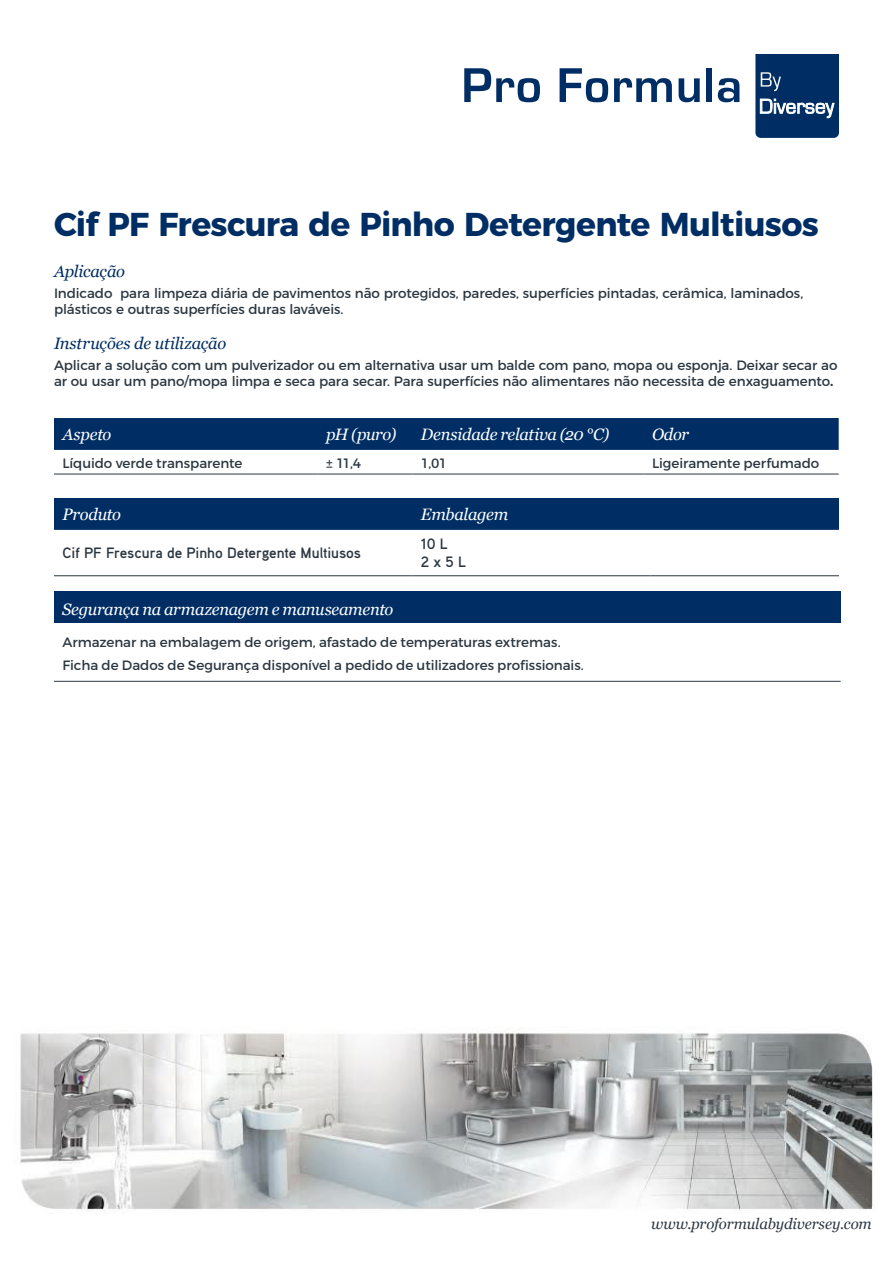
<style>
.page{position:relative;width:893px;height:1263px;background:#fff}
.page>*{position:absolute;margin:0;border:0;box-sizing:border-box;transform-origin:0 0}
.Product_Head_Blue{font:700 33px "Montserrat";letter-spacing:-.02em;color:#002e64}
.Table_Heads_Bold_Whi{font:italic 16.5px "Georgia";letter-spacing:-.02em;color:#fff}
.Subheads_Blue{font:italic 16.5px "Georgia";letter-spacing:-.01em;color:#002e64}
.t1{font:700 15px/18px "Aaux Pro OT";letter-spacing:-.01em;color:#2c3741}
.t2{font:italic 15px "Georgia";letter-spacing:-.01em;color:#2c3741}
.Copy{font:13.5px/16.2px "Montserrat";letter-spacing:-.005em;color:#2c3741}
.Table_Text_Black{font:13.5px "Montserrat";letter-spacing:-.005em;color:#2c3741}
.s1{font-weight:700}
</style>
<div class="page">
<svg style="left:464px;top:68px;width:76px;height:34px"></svg>
<svg style="left:560px;top:68px;width:48px;height:34px"></svg>
<svg style="left:614px;top:78px;width:58px;height:24px"></svg>
<svg style="left:679px;top:78px;width:21px;height:24px"></svg>
<div style="left:706px;top:68px;width:6px;height:34px;background:#002e64"></div>
<svg style="left:718px;top:78px;width:21px;height:24px"></svg>
<svg style="left:755px;top:54px;width:84px;height:84px;background:#194273"></svg>
<img style="left:20px;top:1029px;width:853px;height:183px">
<div style="left:54px;top:498px;width:785px;height:32px;background:#002e64"></div>
<hr style="left:54px;top:575px;width:358px;height:1px;background:#2c3741">
<hr style="left:412px;top:575px;width:239px;height:1px;background:#2c3741">
<hr style="left:651px;top:575px;width:188px;height:1px;background:#2c3741">
<div style="left:54px;top:418px;width:785px;height:32px;background:#002e64"></div>
<hr style="left:54px;top:474px;width:263px;height:1px;background:#2c3741">
<hr style="left:317px;top:474px;width:95px;height:1px;background:#2c3741">
<hr style="left:412px;top:474px;width:231px;height:1px;background:#2c3741">
<hr style="left:643px;top:474px;width:196px;height:1px;background:#2c3741">
<div style="left:54px;top:591px;width:787px;height:32px;background:#002e64"></div>
<hr style="left:54px;top:681px;width:787px;height:1px;background:#2c3741">
<p class="Product_Head_Blue" style="left:54px;top:197px;width:766px">Cif PF Frescura de Pinho Detergente Multiusos</p>
<p class="Subheads_Blue" style="left:54px;top:260px;width:73px">Aplicação</p>
<p class="Copy" style="left:54px;top:284px;width:751px">Indicado para limpeza diária de pavimentos não protegidos, paredes, superfícies pintadas, cerâmica, laminados, plásticos e outras superfícies duras laváveis.</p>
<p class="Subheads_Blue" style="left:54px;top:331px;width:174px">Instruções de utilização</p>
<p class="Copy" style="left:54px;top:355px;width:785px">Aplicar a solução com um pulverizador ou em alternativa usar um balde com pano, mopa ou esponja. Deixar secar ao ar ou usar um pano/mopa limpa e seca para secar. Para superfícies não alimentares não necessita de enxaguamento<span class="s1">.</span></p>
<p class="Table_Heads_Bold_Whi" style="left:63px;top:422px;width:50px">Aspeto</p>
<p class="Table_Heads_Bold_Whi" style="left:326px;top:422px;width:72px">pH (puro)</p>
<p class="Table_Heads_Bold_Whi" style="left:421px;top:422px;width:190px">Densidade relativa (20 °C)</p>
<p class="Table_Heads_Bold_Whi" style="left:652px;top:422px;width:39px">Odor</p>
<p class="Table_Text_Black" style="left:63px;top:453px;width:181px">Líquido verde transparente</p>
<p class="Table_Text_Black" style="left:326px;top:453px;width:37px">± 11,4</p>
<p class="Table_Text_Black" style="left:421px;top:453px;width:28px">1,01</p>
<p class="Table_Text_Black" style="left:652px;top:453px;width:169px">Ligeiramente perfumado</p>
<p class="Table_Heads_Bold_Whi" style="left:63px;top:502px;width:60px">Produto</p>
<p class="Table_Heads_Bold_Whi" style="left:421px;top:502px;width:89px">Embalagem</p>
<p class="t1" style="left:63px;top:544px;width:300px">Cif PF Frescura de Pinho Detergente Multiusos</p>
<p class="t1" style="left:421px;top:535px;width:46px">10 L<br>2 x 5 L</p>
<p class="Table_Heads_Bold_Whi" style="left:62px;top:597px;width:333px">Segurança na armazenagem e manuseamento</p>
<p class="Table_Text_Black" style="left:63px;top:632px;width:500px">Armazenar na embalagem de origem, afastado de temperaturas extremas.</p>
<p class="Table_Text_Black" style="left:63px;top:655px;width:523px">Ficha de Dados de Segurança disponível a pedido de utilizadores profissionais.</p>
<p class="t2" style="left:651px;top:1213px;width:222px">www.proformulabydiversey.com</p>
</div>
